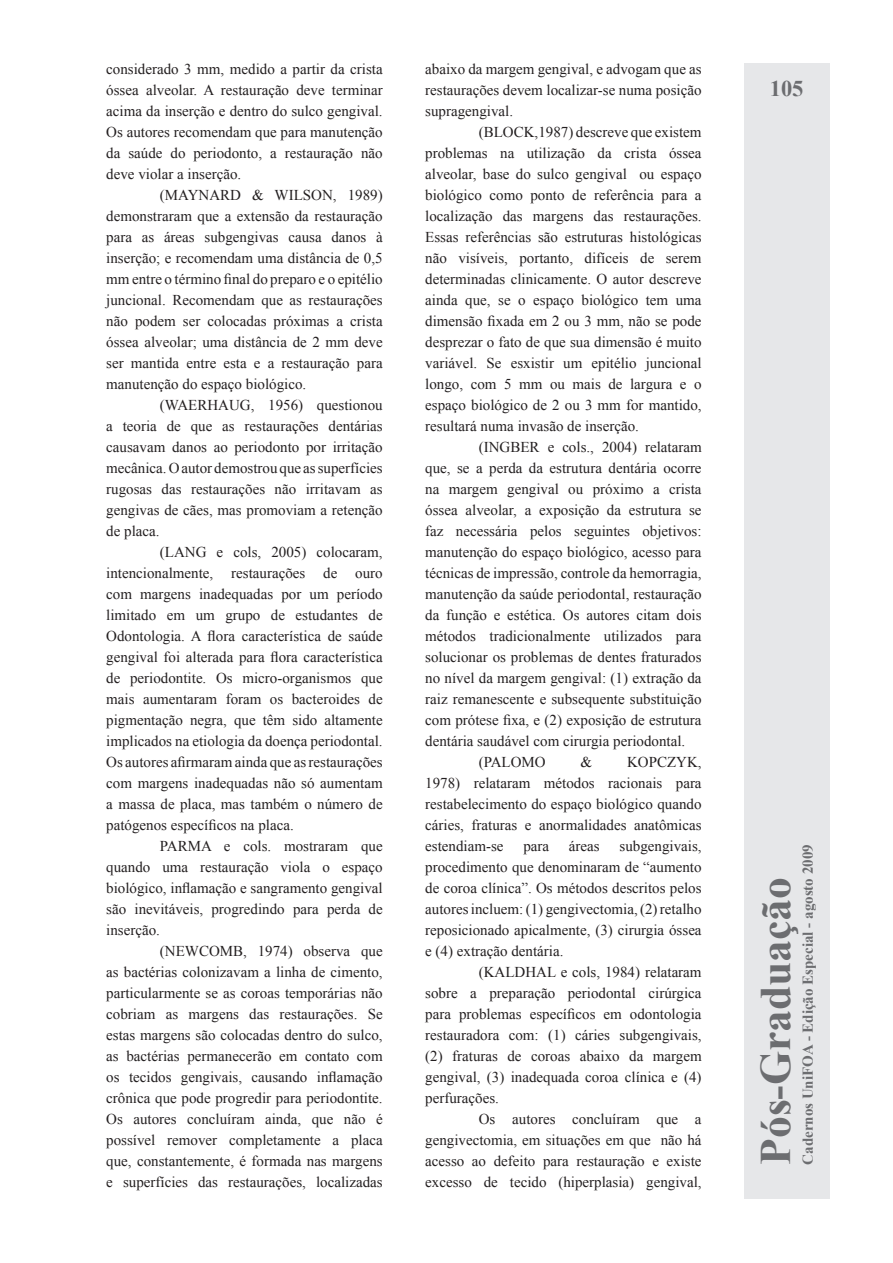
<style>
.page{position:relative;width:893px;height:1263px;background:#fff}
.page>*{position:absolute;margin:0;border:0;box-sizing:border-box;transform-origin:0 0}
.t1{font:700 43.5px "Times New Roman";color:#6c6d70}
.t2{font:700 22.5px "Times New Roman";color:#6c6d70}
.t3{font:15px/21px "Times New Roman";color:#231f20;text-align:justify}
.t4{font:700 15px "Times New Roman";color:#6c6d70}
</style>
<div class="page">
<div style="left:744px;top:64px;width:85px;height:1135px;background:#e6e7e9"></div>
<p class="t3" style="left:106px;top:58px;width:278px">considerado 3 mm, medido a partir da crista óssea alveolar. A restauração deve terminar acima da inserção e dentro do sulco gengival.<br>Os autores recomendam que para manutenção da saúde do periodonto, a restauração não deve violar a inserção.</p>
<p class="t3" style="left:106px;top:184px;width:278px;text-indent:54px">(MAYNARD &amp; WILSON, 1989) demonstraram que a extensão da restauração para as áreas subgengivas causa danos à inserção; e recomendam uma distância de 0,5 mm entre o término final do preparo e o epitélio juncional. Recomendam que as restaurações não podem ser colocadas próximas a crista óssea alveolar; uma distância de 2 mm deve ser mantida entre esta e a restauração para manutenção do espaço biológico.</p>
<p class="t3" style="left:106px;top:394px;width:278px;text-indent:54px">(WAERHAUG, 1956) questionou a teoria de que as restaurações dentárias causavam danos ao periodonto por irritação mecânica. O autor demostrou que as superfícies rugosas das restaurações não irritavam as gengivas de cães, mas promoviam a retenção de placa.</p>
<p class="t3" style="left:106px;top:541px;width:278px;text-indent:54px">(LANG e cols, 2005) colocaram, intencionalmente, restaurações de ouro com margens inadequadas por um período limitado em um grupo de estudantes de Odontologia. A flora característica de saúde gengival foi alterada para flora característica de periodontite. Os micro-organismos que mais aumentaram foram os bacteroides de pigmentação negra, que têm sido altamente implicados na etiologia da doença periodontal.<br>Os autores afirmaram ainda que as restaurações com margens inadequadas não só aumentam a massa de placa, mas também o número de patógenos específicos na placa.</p>
<p class="t3" style="left:106px;top:835px;width:278px;text-indent:54px">PARMA e cols. mostraram que quando uma restauração viola o espaço biológico, inflamação e sangramento gengival são inevitáveis, progredindo para perda de inserção.</p>
<p class="t3" style="left:106px;top:940px;width:278px;text-indent:54px">(NEWCOMB, 1974) observa que as bactérias colonizavam a linha de cimento, particularmente se as coroas temporárias não cobriam as margens das restaurações. Se estas margens são colocadas dentro do sulco, as bactérias permanecerão em contato com os tecidos gengivais, causando inflamação crônica que pode progredir para periodontite.<br>Os autores concluíram ainda, que não é possível remover completamente a placa que, constantemente, é formada nas margens e superfícies das restaurações, localizadas</p>
<p class="t3" style="left:425px;top:58px;width:278px">abaixo da margem gengival, e advogam que as restaurações devem localizar-se numa posição supragengival.</p>
<p class="t3" style="left:425px;top:121px;width:278px;text-indent:54px">(BLOCK,1987) descreve que existem problemas na utilização da crista óssea alveolar, base do sulco gengival ou espaço biológico como ponto de referência para a localização das margens das restaurações.<br>Essas referências são estruturas histológicas não visíveis, portanto, difíceis de serem determinadas clinicamente. O autor descreve ainda que, se o espaço biológico tem uma dimensão fixada em 2 ou 3 mm, não se pode desprezar o fato de que sua dimensão é muito variável. Se esxistir um epitélio juncional longo, com 5 mm ou mais de largura e o espaço biológico de 2 ou 3 mm for mantido, resultará numa invasão de inserção.</p>
<p class="t3" style="left:479px;top:436px;width:224px">(INGBER e cols., 2004) relataram</p>
<p class="t3" style="left:425px;top:457px;width:278px">que, se a perda da estrutura dentária ocorre</p>
<p class="t3" style="left:425px;top:478px;width:278px">na margem gengival ou próximo a crista</p>
<p class="t3" style="left:425px;top:499px;width:278px">óssea alveolar, a exposição da estrutura se</p>
<p class="t3" style="left:425px;top:520px;width:278px">faz necessária pelos seguintes objetivos:</p>
<p class="t3" style="left:425px;top:541px;width:278px">manutenção do espaço biológico, acesso para</p>
<p class="t3" style="left:425px;top:562px;width:278px">técnicas de impressão, controle da hemorragia,</p>
<p class="t3" style="left:425px;top:583px;width:278px">manutenção da saúde periodontal, restauração</p>
<p class="t3" style="left:425px;top:604px;width:278px">da função e estética. Os autores citam dois</p>
<p class="t3" style="left:425px;top:625px;width:278px">métodos tradicionalmente utilizados para</p>
<p class="t3" style="left:425px;top:646px;width:278px">solucionar os problemas de dentes fraturados</p>
<p class="t3" style="left:425px;top:667px;width:278px">no nível da margem gengival: (1) extração da</p>
<p class="t3" style="left:425px;top:688px;width:278px">raiz remanescente e subsequente substituição</p>
<p class="t3" style="left:425px;top:709px;width:278px">com prótese fixa, e (2) exposição de estrutura</p>
<p class="t3" style="left:425px;top:730px;width:262px">dentária saudável com cirurgia periodontal.</p>
<p class="t3" style="left:479px;top:751px;width:68px">(PALOMO</p>
<p class="t3" style="left:581px;top:751px;width:13px">&amp;</p>
<p class="t3" style="left:425px;top:751px;width:278px;text-indent:202px">KOPCZYK, 1978) relataram métodos racionais para restabelecimento do espaço biológico quando cáries, fraturas e anormalidades anatômicas estendiam-se</p>
<p class="t3" style="left:425px;top:835px;width:278px;text-indent:194px">subgengivais, procedimento que denominaram de “aumento de coroa clínica”. Os métodos descritos pelos autores incluem: (1) gengivectomia, (2) retalho reposicionado apicalmente, (3) cirurgia óssea e (4) extração dentária.</p>
<p class="t3" style="left:425px;top:961px;width:278px;text-indent:54px">(KALDHAL e cols, 1984) relataram sobre a preparação periodontal cirúrgica para problemas específicos em odontologia restauradora com: (1) cáries subgengivais, (2) fraturas de coroas abaixo da margem gengival, (3) inadequada coroa clínica e (4) perfurações.</p>
<p class="t3" style="left:425px;top:1108px;width:278px;text-indent:54px">Os autores concluíram que a gengivectomia, em situações em que não há acesso ao defeito para restauração e existe excesso de tecido (hiperplasia) gengival,</p>
<p class="t3" style="left:523px;top:835px;width:27px">para</p>
<p class="t3" style="left:569px;top:835px;width:32px">áreas</p>
<h2 class="t2" style="left:770px;top:73px;width:35px">105</h2>
<p class="t4" style="left:797px;top:1165px;width:322px;rotate:-90deg">Cadernos UniFOA - Edição Especial - agosto 2009</p>
<h1 class="t1" style="left:745px;top:1165px;width:289px;rotate:-90deg">Pós-Graduação</h1>
</div>
